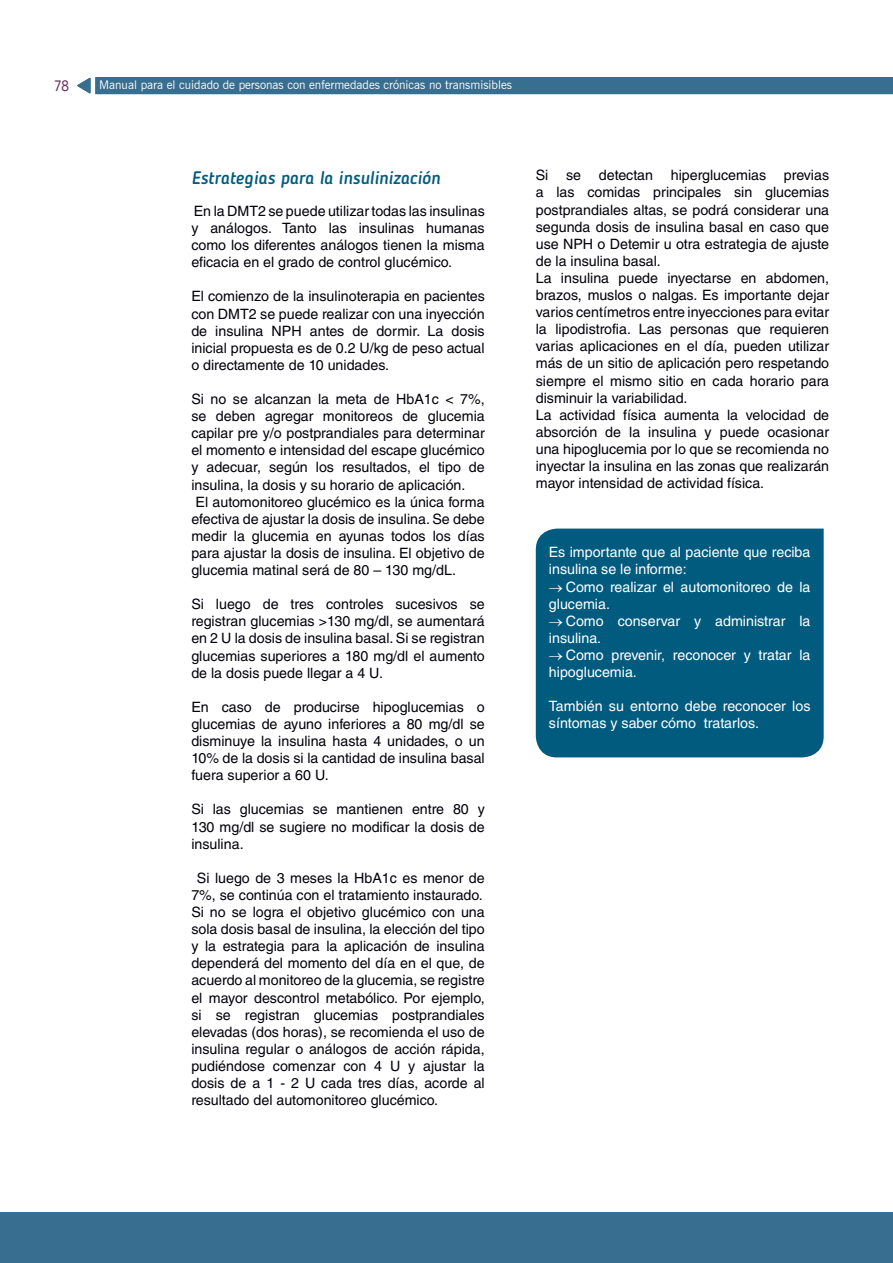
<style>
.page{position:relative;width:893px;height:1263px;background:#fff}
.page>*{position:absolute;margin:0;border:0;box-sizing:border-box;transform-origin:0 0}
.t1{font:italic 500 18px "Blogger Sans";color:#005b7f}
.t2{font:15px "Blogger Sans";color:#64315c}
.t3{font:14.25px/17.1px "Helvetica LT Std";color:#00000a;text-align:justify}
.t4{font:14.25px/17.1px "Helvetica LT Std";color:#fff}
.t5{font:12px "News Gothic BT";color:#fff}
</style>
<div class="page">
<div style="left:0;top:1212px;width:893px;height:51px;background:#386e8f"></div>
<div style="left:77px;top:77px;width:816px;height:17px;background:#386e8f"></div>
<div style="left:536px;top:529px;width:288px;height:228px;background:#005b7f"></div>
<p class="t2" style="left:54px;top:79px;width:16px">78</p>
<p class="t5" style="left:99px;top:78px;width:414px">Manual para el cuidado de personas con enfermedades crónicas no transmisibles</p>
<p class="t5" style="left:103px;top:78px;width:414px">Manual para el cuidado de personas con enfermedades crónicas no transmisibles</p>
<p class="t1" style="left:191px;top:167px;width:250px">Estrategias para la insulinización</p>
<p class="t3" style="left:191px;top:202px;width:295px">En la DMT2 se puede utilizar todas las insulinas y análogos. Tanto las insulinas humanas como los diferentes análogos tienen la misma eficacia en el grado de control glucémico.</p>
<p class="t3" style="left:191px;top:288px;width:295px">El comienzo de la insulinoterapia en pacientes con DMT2 se puede realizar con una inyección de insulina NPH antes de dormir. La dosis inicial propuesta es de 0.2 U/kg de peso actual o directamente de 10 unidades.</p>
<p class="t3" style="left:191px;top:390px;width:295px">Si no se alcanzan la meta de HbA1c &lt; 7%, se deben agregar monitoreos de glucemia capilar pre y/o postprandiales para determinar el momento e intensidad del escape glucémico y adecuar, según los resultados, el tipo de insulina, la dosis y su horario de aplicación.</p>
<p class="t3" style="left:191px;top:493px;width:295px">El automonitoreo glucémico es la única forma efectiva de ajustar la dosis de insulina. Se debe medir la glucemia en ayunas todos los días para ajustar la dosis de insulina. El objetivo de glucemia matinal será de 80 – 130 mg/dL.</p>
<p class="t3" style="left:191px;top:596px;width:295px">Si luego de tres controles sucesivos se registran glucemias &gt;130 mg/dl, se aumentará en 2 U la dosis de insulina basal. Si se registran glucemias superiores a 180 mg/dl el aumento de la dosis puede llegar a 4 U.</p>
<p class="t3" style="left:191px;top:698px;width:295px">En caso de producirse hipoglucemias o glucemias de ayuno inferiores a 80 mg/dl se disminuye la insulina hasta 4 unidades, o un 10% de la dosis si la cantidad de insulina basal fuera superior a 60 U.</p>
<p class="t3" style="left:191px;top:801px;width:295px">Si las glucemias se mantienen entre 80 y 130 mg/dl se sugiere no modificar la dosis de insulina.</p>
<p class="t3" style="left:191px;top:869px;width:295px;text-align:center">Si luego de 3 meses la HbA1c es menor de<br>7%, se continúa con el tratamiento instaurado.</p>
<p class="t3" style="left:191px;top:903px;width:295px">Si no se logra el objetivo glucémico con una sola dosis basal de insulina, la elección del tipo y la estrategia para la aplicación de insulina dependerá del momento del día en el que, de acuerdo al monitoreo de la glucemia, se registre el mayor descontrol metabólico. Por ejemplo, si se registran glucemias postprandiales elevadas (dos horas), se recomienda el uso de insulina regular o análogos de acción rápida, pudiéndose comenzar con 4 U y ajustar la dosis de a 1 - 2 U cada tres días, acorde al resultado del automonitoreo glucémico.</p>
<p class="t3" style="left:536px;top:167px;width:295px">Si se detectan hiperglucemias previas a las comidas principales sin glucemias postprandiales altas, se podrá considerar una segunda dosis de insulina basal en caso que use NPH o Detemir u otra estrategia de ajuste de la insulina basal.</p>
<p class="t3" style="left:536px;top:269px;width:295px">La insulina puede inyectarse en abdomen, brazos, muslos o nalgas. Es importante dejar varios centímetros entre inyecciones para evitar la lipodistrofia. Las personas que requieren varias aplicaciones en el día, pueden utilizar más de un sitio de aplicación pero respetando siempre el mismo sitio en cada horario para disminuir la variabilidad.</p>
<p class="t3" style="left:536px;top:406px;width:295px">La actividad física aumenta la velocidad de absorción de la insulina y puede ocasionar una hipoglucemia por lo que se recomienda no inyectar la insulina en las zonas que realizarán mayor intensidad de actividad física.</p>
<p class="t4" style="left:549px;top:544px;width:263px">Es importante que al paciente que reciba insulina se le informe:</p>
<p class="t4" style="left:549px;top:578px;width:263px">→ Como realizar el automonitoreo de la glucemia.</p>
<p class="t4" style="left:549px;top:612px;width:263px">→ Como conservar y administrar la insulina.</p>
<p class="t4" style="left:549px;top:646px;width:263px">→ Como prevenir, reconocer y tratar la hipoglucemia.</p>
<p class="t4" style="left:549px;top:698px;width:263px">También su entorno debe reconocer los síntomas y saber cómo tratarlos.</p>
</div>
